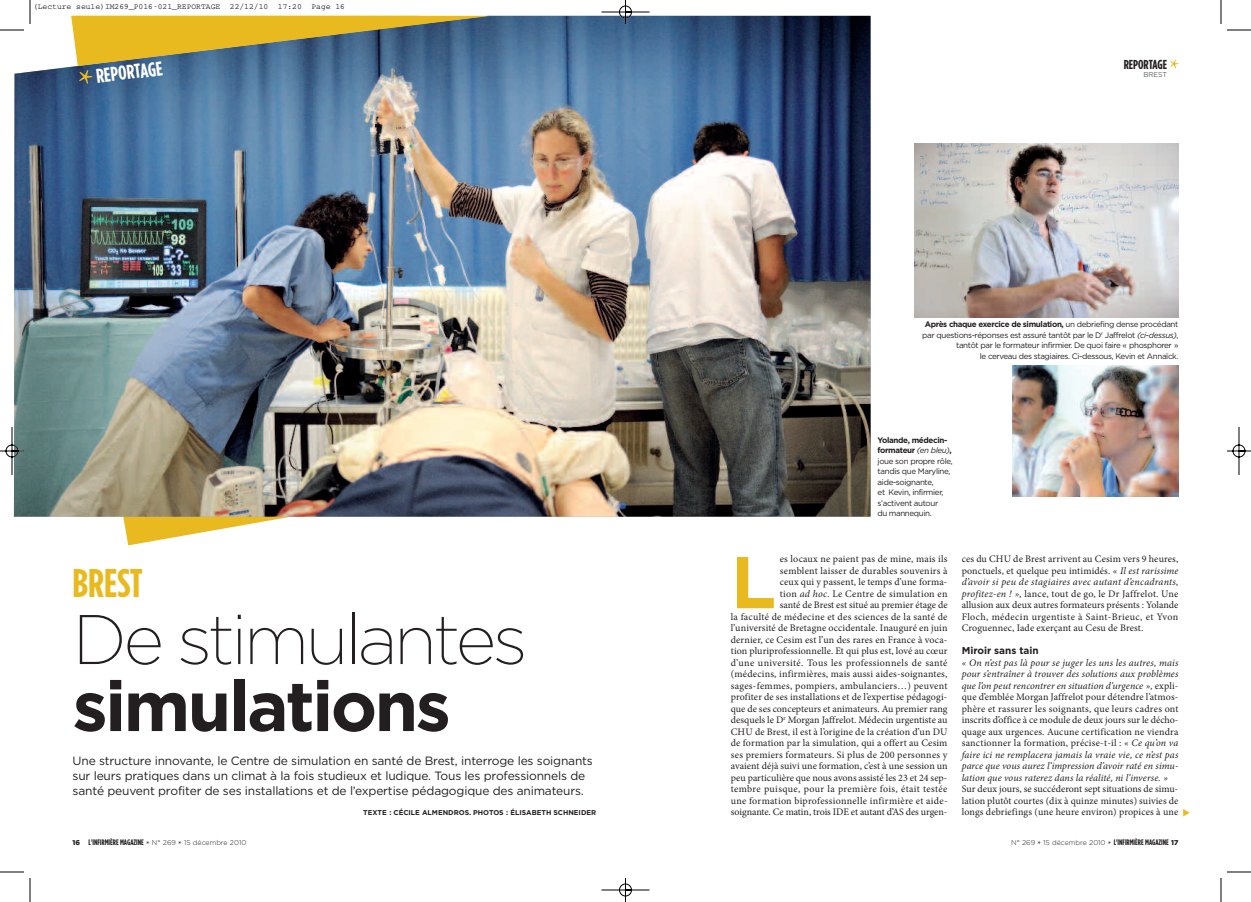
<style>
.page{position:relative;width:1251px;height:902px;background:#fff}
.page>*{position:absolute;margin:0;border:0;box-sizing:border-box;transform-origin:0 0}
.t1{font:700 73.2px "Gotham";color:#e8ba20}
.t2{font:200 70px "Gotham";letter-spacing:-.05em;color:#231f20}
.t3{font:700 70px "Gotham";letter-spacing:-.035em;color:#231f20}
.t4{font:700 40px "Gotham Condensed";color:#e8ba20}
.t5{font:700 20px "Gotham Condensed";color:#fff}
.t6{font:700 13px "Gotham Condensed";color:#231f20}
.t7{font:12px/15px "Gotham";letter-spacing:-.015em;color:#231f20}
.t8{font:10px/11.5px "Minion Pro";letter-spacing:.015em;color:#231f20;text-align:justify}
.t9{font:italic 10px/11.5px "Minion Pro";letter-spacing:.005em;color:#231f20;text-align:justify}
.t10{font:700 10px "Gotham";color:#231f20}
.t11{font:8px/10.5px "Gotham";letter-spacing:-.045em;color:#231f20;text-align:right}
.t12{font:700 8px "Gotham Condensed";color:#231f20}
.t13{font:8px "Courier";color:#000}
.t14{font:700 7px "Gotham";color:#231f20}
.t15{font:300 7px "Gotham";color:#231f20}
.s1{font-weight:700}
.s2{font-style:italic}
.s3{font-style:normal}
.s4{font-family:"Gotham";font-weight:900;font-size:7px}
.s5{font-family:"Minion Pro";font-weight:400;font-size:9px}
.s6{font-family:"Gotham";font-weight:300;font-size:7px}
</style>
<div class="page">
<img style="left:0;top:0;width:1251px;height:902px">
<svg style="left:1183px;top:809px;width:6px;height:7px"></svg>
<p class="t13" style="left:33px;top:4px;width:313px">(Lecture seule)IM269_P016-021_REPORTAGE 22/12/10 17:20 Page 16</p>
<h3 class="t5" style="left:95px;top:69px;width:68px;rotate:-7deg">REPORTAGE</h3>
<h3 class="t4" style="left:73px;top:569px;width:72px">BREST</h3>
<h2 class="t2" style="left:73px;top:599px;width:456px">De stimulantes</h2>
<h2 class="t3" style="left:73px;top:666px;width:380px">simulations</h2>
<p class="t7" style="left:73px;top:753px;width:522px">Une structure innovante, le Centre de simulation en santé de Brest, interroge les soignants sur leurs pratiques dans un climat à la fois studieux et ludique. Tous les professionnels de santé peuvent profiter de ses installations et de l’expertise pédagogique des animateurs.</p>
<p class="t14" style="left:363px;top:809px;width:234px">TEXTE : CÉCILE ALMENDROS. PHOTOS : ÉLISABETH SCHNEIDER</p>
<h3 class="t6" style="left:1123px;top:60px;width:45px">REPORTAGE</h3>
<p class="t15" style="left:1143px;top:70px;width:25px">BREST</p>
<p class="t11" style="left:922px;top:319px;width:258px"><span class="s1">Après chaque exercice de simulation,</span> un debriefing dense procédant par questions-réponses est assuré tantôt par le D<sup>r</sup> Jaffrelot <span class="s2">(ci-dessus)</span>, tantôt par le formateur infirmier. De quoi faire « phosphorer »<br>le cerveau des stagiaires. Ci-dessous, Kevin et Annaïck.</p>
<p class="t11" style="left:877px;top:435px;width:77px;text-align:left"><span class="s1">Yolande, médecin&shy;formateur</span> <span class="s2">(en bleu)</span><span class="s1">, </span>joue son propre rôle, tandis que Maryline, aide-soignante,<br>et Kevin, infirmier, s’activent autour<br>du mannequin.</p>
<p class="t8" style="left:731px;top:554px;width:218px;text-align:right">es locaux ne paient pas de mine, mais ils<br>semblent laisser de durables souvenirs à<br>ceux qui y passent, le temps d’une forma-<br>tion <span class="s2">ad hoc.</span> Le Centre de simulation en<br>santé de Brest est situé au premier étage de<br>la faculté de médecine et des sciences de la santé de l’université de Bretagne occidentale. Inauguré en juin dernier, ce Cesim est l’un des rares en France à voca&shy;tion pluriprofessionnelle. Et qui plus est, lové au cœur d’une université. Tous les professionnels de santé (médecins, infirmières, mais aussi aides-soignantes, sages-femmes, pompiers, ambulanciers…) peuvent profiter de ses installations et de l’expertise pédagogi&shy;que de ses concepteurs et animateurs. Au premier rang desquels le D<sup>r</sup> Morgan Jaffrelot. Médecin urgentiste au CHU de Brest, il est à l’origine de la création d’un DU de formation par la simulation, qui a offert au Cesim ses premiers formateurs. Si plus de 200 personnes y avaient déjà suivi une formation, c’est à une session un peu particulière que nous avons assisté les 23 et 24 sep&shy;tembre puisque, pour la première fois, était testée une formation biprofessionnelle infirmière et aide&shy;soignante. Ce matin, trois IDE et autant d’AS des urgen-</p>
<p class="t8" style="left:961px;top:554px;width:218px">ces du CHU de Brest arrivent au Cesim vers 9 heures, ponctuels, et quelque peu intimidés. <span class="s2">« Il est rarissime d’avoir si peu de stagiaires avec autant d’encadrants, profitez-en ! »,</span> lance, tout de go, le Dr Jaffrelot. Une allusion aux deux autres formateurs présents : Yolande Floch, médecin urgentiste à Saint-Brieuc, et Yvon Croguennec, Iade exerçant au Cesu de Brest.</p>
<h1 class="t1" style="left:731px;top:540px;width:47px">L</h1>
<p class="t10" style="left:961px;top:645px;width:79px">Miroir sans tain</p>
<p class="t9" style="left:961px;top:658px;width:218px">« On n’est pas là pour se juger les uns les autres, mais pour s’entraîner à trouver des solutions aux problèmes que l’on peut rencontrer en situation d’urgence », <span class="s3">expli&shy;que d’emblée Morgan Jaffrelot pour détendre l’atmos&shy;phère et rassurer les soignants, que leurs cadres ont inscrits d’office à ce module de deux jours sur le décho&shy;quage aux urgences. Aucune certification ne viendra sanctionner la formation, précise-t-il :</span> « Ce qu’on va faire ici ne remplacera jamais la vraie vie, ce n’est pas parce que vous aurez l’impression d’avoir raté en simu&shy;lation que vous raterez dans la réalité, ni l’inverse. »</p>
<p class="t8" style="left:961px;top:784px;width:218px">Sur deux jours, se succéderont sept situations de simu&shy;lation plutôt courtes (dix à quinze minutes) suivies de longs debriefings (une heure environ) propices à une</p>
<p class="t12" style="left:73px;top:839px;width:175px"><span class="s4">16</span> L'INFIRMIÈRE MAGAZINE <span class="s5">*</span> <span class="s6">N° 269</span> <span class="s5">*</span> <span class="s6">15 décembre 2010</span></p>
<p class="t12" style="left:1011px;top:839px;width:169px"><span class="s6">N° 269</span> <span class="s5">*</span> <span class="s6">15 décembre 2010</span> <span class="s5">*</span> L'INFIRMIÈRE MAGAZINE <span class="s4">17</span></p>
</div>
